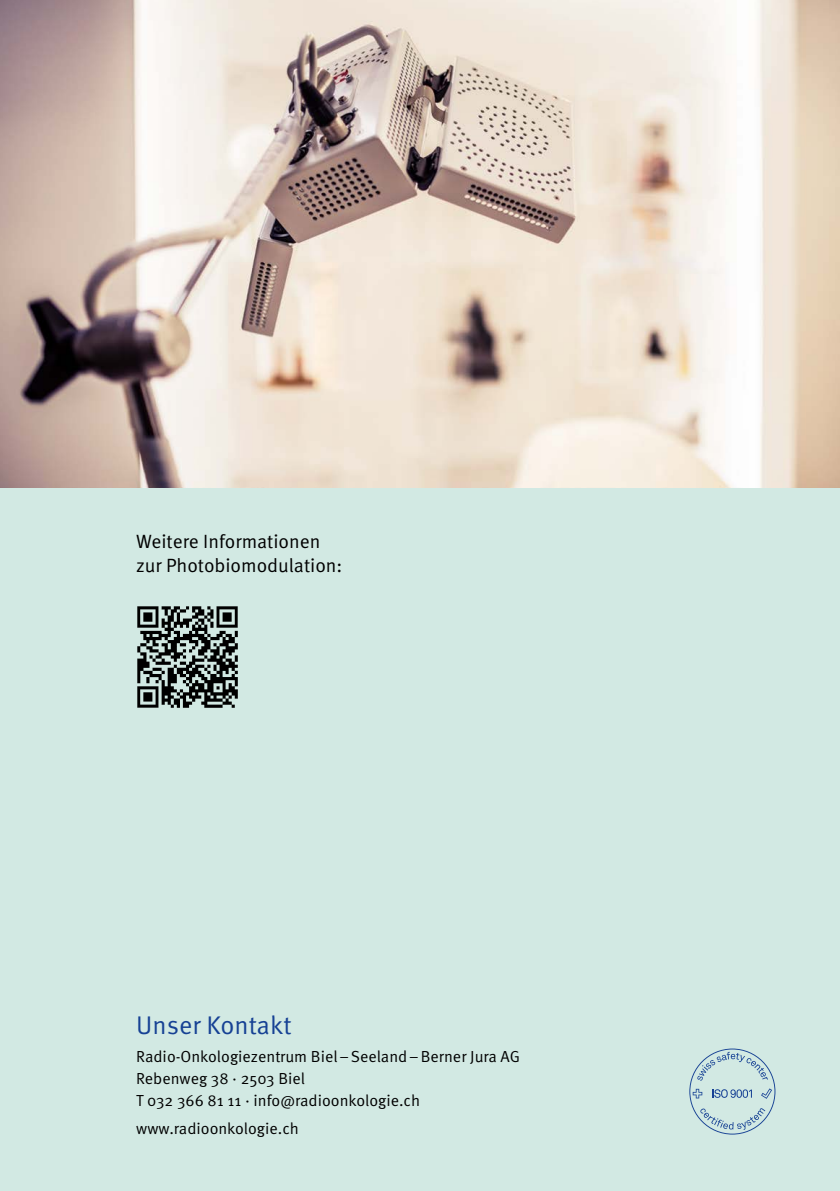
<style>
.page{position:relative;width:840px;height:1191px;background:#fff}
.page>*{position:absolute;margin:0;border:0;box-sizing:border-box;transform-origin:0 0}
.t1{font:25.6px "Meta Pro Norm";color:#164194}
.t2{font:19.2px/24px "Meta Pro Norm";color:#000}
.t3{font:16px "Meta Pro Norm";color:#000}
</style>
<div class="page">
<div style="left:0;top:0;width:839px;height:1191px;background:#d2e9e3"></div>
<img style="left:0;top:0;width:839px;height:488px">
<img style="left:137px;top:606px;width:101px;height:102px">
<svg style="left:689px;top:1048px;width:86px;height:86px"></svg>
<p class="t2" style="left:136px;top:528px;width:208px">Weitere Informationen zur Photobiomodulation:</p>
<p class="t1" style="left:136px;top:1006px;width:157px">Unser Kontakt</p>
<p class="t3" style="left:136px;top:1044px;width:385px">Radio-Onkologiezentrum Biel–Seeland–Berner Jura AG</p>
<p class="t3" style="left:136px;top:1066px;width:170px">Rebenweg 38 · 2503 Biel</p>
<p class="t3" style="left:136px;top:1088px;width:285px">T 032 366 81 11 · info@radioonkologie.ch</p>
<p class="t3" style="left:136px;top:1116px;width:164px">www.radioonkologie.ch</p>
</div>
